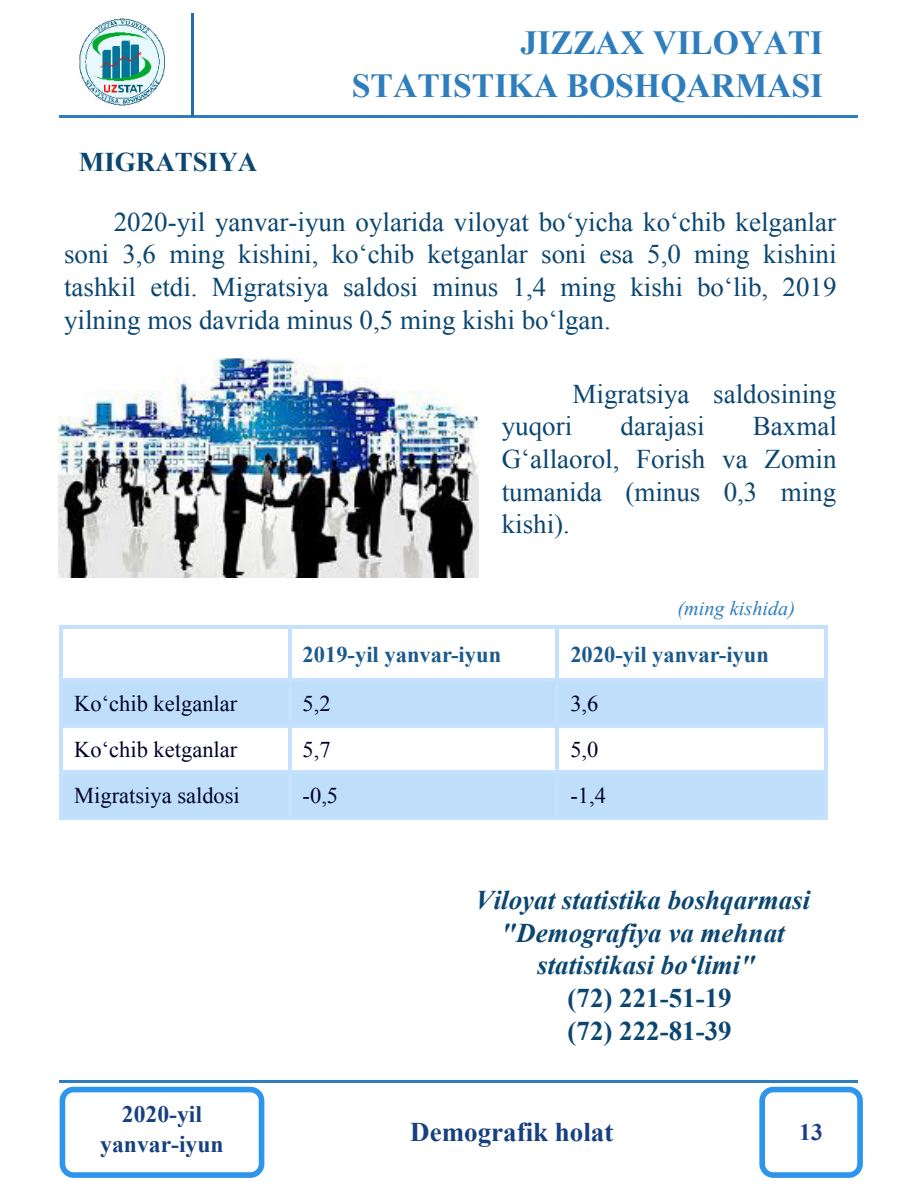
<style>
.page{position:relative;width:918px;height:1188px;background:#fff}
.page>*{position:absolute;margin:0;border:0;box-sizing:border-box;transform-origin:0 0}
.t1{font:700 33.75px/42.8px "Times New Roman";color:#2e7dbc;text-align:right}
.t2{font:27px/32.7px "Times New Roman";color:#0b4671;text-align:justify}
.t3{font:italic 700 27px/32.7px "Times New Roman";color:#0b4671;text-align:center}
.t4{font:700 27px/32.7px "Times New Roman";color:#0b4671}
.t5{font:700 27px "Times New Roman";color:#174080}
.t6{font:700 23.7px/30.3px "Times New Roman";color:#174080;text-align:center}
.t7{font:700 23.7px "Times New Roman";color:#1d3c8c}
.t8{font:22.5px "Times New Roman";color:#00022c}
.t9{font:700 22.5px "Times New Roman";color:#1b598c}
.t10{font:italic 20.25px "Times New Roman";color:#2e7dbc}
</style>
<div class="page">
<hr style="left:60px;top:116px;width:798px;height:2px;background:#2e7dbc">
<img style="left:79px;top:18px;width:86px;height:88px">
<hr style="left:191px;top:14px;width:3px;height:103px;background:#216dad">
<hr style="left:60px;top:1080px;width:798px;height:2px;background:#2e7dbc">
<svg style="left:60px;top:1087px;width:204px;height:91px"></svg>
<svg style="left:759px;top:1087px;width:104px;height:91px"></svg>
<div style="left:61px;top:680px;width:228px;height:46px;background:#bfdef9"></div>
<div style="left:289px;top:680px;width:268px;height:46px;background:#bfdef9"></div>
<div style="left:557px;top:680px;width:269px;height:46px;background:#bfdef9"></div>
<div style="left:61px;top:772px;width:228px;height:46px;background:#bfdef9"></div>
<div style="left:289px;top:772px;width:268px;height:46px;background:#bfdef9"></div>
<div style="left:557px;top:772px;width:269px;height:46px;background:#bfdef9"></div>
<hr style="left:556px;top:817px;width:272px;height:3px;background:#c4e2ff">
<hr style="left:825px;top:771px;width:3px;height:49px;background:#c4e2ff">
<hr style="left:288px;top:817px;width:271px;height:3px;background:#c4e2ff">
<hr style="left:556px;top:771px;width:3px;height:49px;background:#c4e2ff">
<hr style="left:60px;top:817px;width:231px;height:3px;background:#c4e2ff">
<hr style="left:60px;top:771px;width:3px;height:49px;background:#c4e2ff">
<hr style="left:288px;top:771px;width:3px;height:49px;background:#c4e2ff">
<hr style="left:556px;top:771px;width:272px;height:3px;background:#c4e2ff">
<hr style="left:825px;top:724px;width:3px;height:50px;background:#c4e2ff">
<hr style="left:288px;top:771px;width:271px;height:3px;background:#c4e2ff">
<hr style="left:556px;top:724px;width:3px;height:50px;background:#c4e2ff">
<hr style="left:60px;top:771px;width:231px;height:3px;background:#c4e2ff">
<hr style="left:60px;top:724px;width:3px;height:50px;background:#c4e2ff">
<hr style="left:288px;top:724px;width:3px;height:50px;background:#c4e2ff">
<hr style="left:556px;top:724px;width:272px;height:4px;background:#c4e2ff">
<hr style="left:825px;top:678px;width:3px;height:50px;background:#c4e2ff">
<hr style="left:288px;top:724px;width:271px;height:4px;background:#c4e2ff">
<hr style="left:556px;top:678px;width:3px;height:50px;background:#c4e2ff">
<hr style="left:60px;top:724px;width:231px;height:4px;background:#c4e2ff">
<hr style="left:60px;top:678px;width:3px;height:50px;background:#c4e2ff">
<hr style="left:288px;top:678px;width:3px;height:50px;background:#c4e2ff">
<hr style="left:556px;top:626px;width:272px;height:3px;background:#c4e2ff">
<hr style="left:556px;top:678px;width:272px;height:4px;background:#c4e2ff">
<hr style="left:825px;top:626px;width:3px;height:56px;background:#c4e2ff">
<hr style="left:288px;top:626px;width:271px;height:3px;background:#c4e2ff">
<hr style="left:288px;top:678px;width:271px;height:4px;background:#c4e2ff">
<hr style="left:556px;top:626px;width:3px;height:56px;background:#c4e2ff">
<hr style="left:60px;top:626px;width:231px;height:3px;background:#c4e2ff">
<hr style="left:60px;top:678px;width:231px;height:4px;background:#c4e2ff">
<hr style="left:60px;top:626px;width:3px;height:56px;background:#c4e2ff">
<hr style="left:288px;top:626px;width:3px;height:56px;background:#c4e2ff">
<img style="left:58px;top:359px;width:420px;height:218px">
<p class="t4" style="left:79px;top:145px;width:180px">MIGRATSIYA</p>
<p class="t1" style="left:352px;top:20px;width:473px">JIZZAX VILOYATI<br>STATISTIKA BOSHQARMASI</p>
<p class="t2" style="left:64px;top:205px;width:774px;text-indent:50px">2020-yil yanvar-iyun oylarida viloyat bo‘yicha ko‘chib kelganlar soni 3,6 ming kishini, ko‘chib ketganlar soni esa 5,0 ming kishini tashkil etdi. Migratsiya saldosi minus 1,4 ming kishi bo‘lib, 2019 yilning mos davrida minus 0,5 ming kishi bo‘lgan.</p>
<p class="t2" style="left:573px;top:377px;width:265px">Migratsiya saldosining</p>
<p class="t2" style="left:502px;top:410px;width:72px">yuqori</p>
<p class="t2" style="left:621px;top:410px;width:85px">darajasi</p>
<p class="t2" style="left:502px;top:410px;width:337px;text-indent:251px">Baxmal G‘allaorol, Forish va Zomin tumanida (minus 0,3 ming kishi).</p>
<p class="t10" style="left:678px;top:595px;width:119px">(ming kishida)</p>
<p class="t9" style="left:303px;top:638px;width:200px">2019-yil yanvar-iyun</p>
<p class="t9" style="left:570px;top:638px;width:200px">2020-yil yanvar-iyun</p>
<p class="t8" style="left:74px;top:688px;width:165px">Ko‘chib kelganlar</p>
<p class="t8" style="left:303px;top:688px;width:30px">5,2</p>
<p class="t8" style="left:570px;top:688px;width:30px">3,6</p>
<p class="t8" style="left:74px;top:734px;width:165px">Ko‘chib ketganlar</p>
<p class="t8" style="left:303px;top:734px;width:30px">5,7</p>
<p class="t8" style="left:570px;top:734px;width:30px">5,0</p>
<p class="t8" style="left:74px;top:781px;width:167px">Migratsiya saldosi</p>
<p class="t8" style="left:303px;top:781px;width:37px">-0,5</p>
<p class="t8" style="left:570px;top:781px;width:37px">-1,4</p>
<p class="t6" style="left:100px;top:1098px;width:125px">2020-yil yanvar-iyun</p>
<p class="t3" style="left:476px;top:883px;width:336px">Viloyat statistika boshqarmasi "Demografiya va mehnat statistikasi bo‘limi"</p>
<p class="t4" style="left:568px;top:981px;width:166px">(72) 221-51-19 (72) 222-81-39</p>
<p class="t5" style="left:410px;top:1113px;width:205px">Demografik holat</p>
<p class="t7" style="left:799px;top:1115px;width:25px">13</p>
</div>
